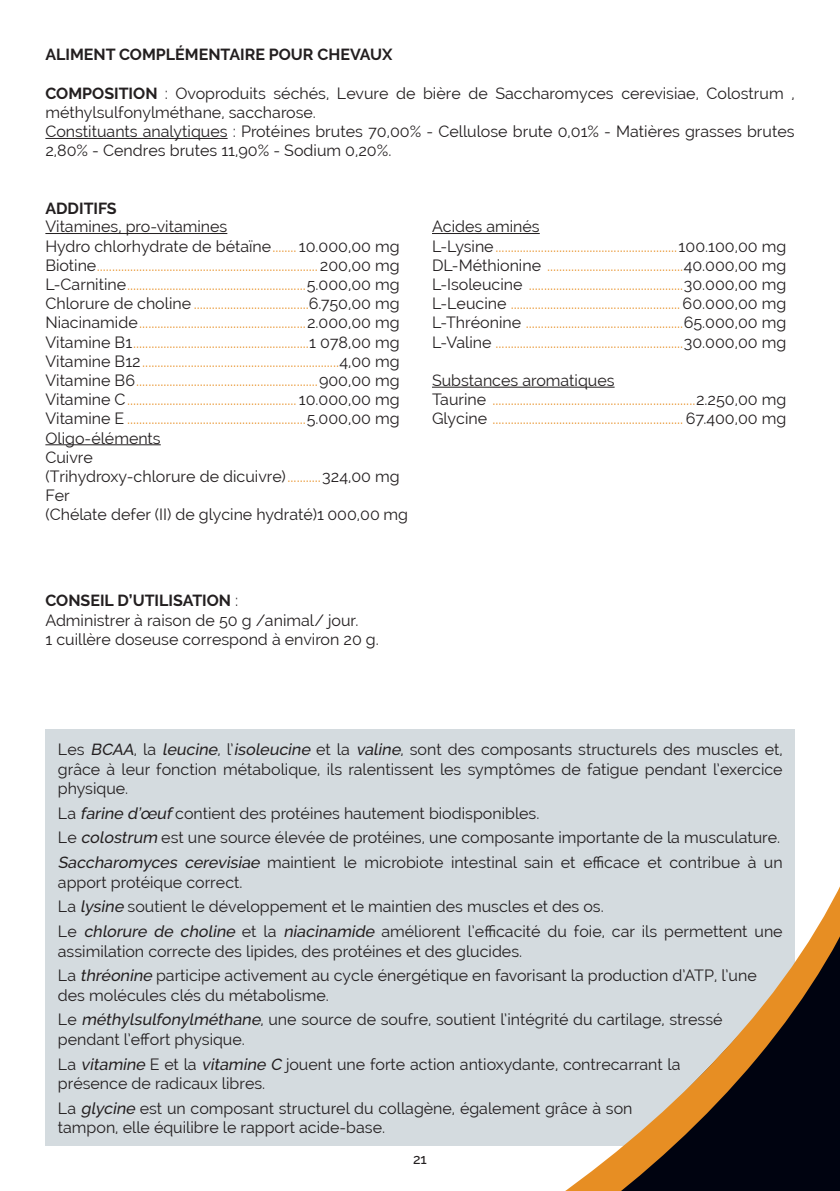
<style>
.page{position:relative;width:840px;height:1191px;background:#fff}
.page>*{position:absolute;margin:0;border:0;box-sizing:border-box;transform-origin:0 0}
.t1{font:16px/19.2px "Raleway";color:#e78e23}
.t2{font:16px/24.8px "Raleway";color:#231f20}
.t3{font:700 16px "Raleway";color:#231f20}
.t4{font:500 14px "Raleway";color:#231f20}
.s1{font-weight:700}
.s2{color:#231f20}
.s3{font-weight:500;font-style:italic}
</style>
<div class="page">
<div style="left:45px;top:729px;width:749px;height:416px;background:#d4dbdf"></div>
<hr style="left:45px;top:138px;width:182px;height:1px;background:#231f20">
<hr style="left:45px;top:233px;width:182px;height:1px;background:#231f20">
<hr style="left:45px;top:444px;width:116px;height:1px;background:#231f20">
<hr style="left:432px;top:233px;width:107px;height:1px;background:#231f20">
<hr style="left:432px;top:387px;width:182px;height:1px;background:#231f20">
<svg style="left:272px;top:729px;width:567px;height:462px"></svg>
<p class="t3" style="left:45px;top:46px;width:348px">ALIMENT COMPLÉMENTAIRE POUR CHEVAUX</p>
<p class="t2" style="left:45px;top:84px;width:750px;line-height:19.2px"><span class="s1">COMPOSITION</span> : Ovoproduits séchés, Levure de bière de Saccharomyces cerevisiae, Colostrum , méthylsulfonylméthane, saccharose.<br>Constituants analytiques : Protéines brutes 70,00% - Cellulose brute 0,01% - Matières grasses brutes 2,80% - Cendres brutes 11,90% - Sodium 0,20%.</p>
<p class="t3" style="left:45px;top:199px;width:73px">ADDITIFS</p>
<p class="t1" style="left:45px;top:217px;width:364px"><span class="s2">Vitamines, pro-vitamines<br>Hydro chlorhydrate de bétaïne</span>........ <span class="s2">10.000,00 mg Biotine</span>.........................................................................<span class="s2">200,00 mg L-Carnitine</span>...........................................................<span class="s2">5.000,00 mg Chlorure de choline</span> ......................................<span class="s2">6.750,00 mg Niacinamide</span>.......................................................<span class="s2">2.000,00 mg Vitamine B1</span>..........................................................<span class="s2">1 078,00 mg Vitamine B12</span>.................................................................<span class="s2">4,00 mg Vitamine B6</span>............................................................<span class="s2">900,00 mg Vitamine C</span>........................................................ <span class="s2">10.000,00 mg Vitamine E</span> ...........................................................<span class="s2">5.000,00 mg Oligo-éléments<br>Cuivre<br>(Trihydroxy-chlorure de dicuivre)</span>...........<span class="s2">324,00 mg Fer<br>(Chélate defer (II) de glycine hydraté)1 000,00 mg</span></p>
<p class="t1" style="left:432px;top:217px;width:355px"><span class="s2">Acides aminés L-Lysine</span>............................................................<span class="s2">100.100,00 mg DL-Méthionine</span> .............................................<span class="s2">40.000,00 mg L-Isoleucine</span> ...................................................<span class="s2">30.000,00 mg L-Leucine</span> ........................................................<span class="s2">60.000,00 mg L-Thréonine</span> ....................................................<span class="s2">65.000,00 mg L-Valine</span> ..............................................................<span class="s2">30.000,00 mg</span></p>
<p class="t1" style="left:432px;top:371px;width:356px"><span class="s2">Substances aromatiques<br>Taurine</span> ...................................................................<span class="s2">2.250,00 mg<br>Glycine</span> ............................................................... <span class="s2">67.400,00 mg</span></p>
<p class="t2" style="left:45px;top:591px;width:335px;line-height:19.2px"><span class="s1">CONSEIL D’UTILISATION</span> :<br>Administrer à raison de 50 g /animal/ jour.<br>1 cuillère doseuse correspond à environ 20 g.</p>
<p class="t2" style="left:58px;top:740px;width:726px;line-height:19.2px;text-align:justify">Les <span class="s3">BCAA</span>, la <span class="s3">leucine</span>, l’<span class="s3">isoleucine</span> et la <span class="s3">valine</span>, sont des composants structurels des muscles et, grâce à leur fonction métabolique, ils ralentissent les symptômes de fatigue pendant l’exercice physique.</p>
<p class="t2" style="left:58px;top:800px;width:726px">La <span class="s3">farine d’œuf</span> contient des protéines hautement biodisponibles.<br>Le <span class="s3">colostrum</span> est une source élevée de protéines, une composante importante de la musculature.<br><span class="s3">Saccharomyces cerevisiae</span> maintient le microbiote intestinal sain et efficace et contribue à un</p>
<p class="t2" style="left:58px;top:869px;width:726px">apport protéique correct.<br>La <span class="s3">lysine</span> soutient le développement et le maintien des muscles et des os.<br>Le <span class="s3">chlorure de choline</span> et la <span class="s3">niacinamide</span> améliorent l’efficacité du foie, car ils permettent une</p>
<p class="t2" style="left:58px;top:938px;width:700px">assimilation correcte des lipides, des protéines et des glucides.<br>La <span class="s3">thréonine</span> participe activement au cycle énergétique en favorisant la production d’ATP, l’une</p>
<p class="t2" style="left:58px;top:982px;width:666px">des molécules clés du métabolisme.<br>Le <span class="s3">méthylsulfonylméthane</span>, une source de soufre, soutient l’intégrité du cartilage, stressé</p>
<p class="t2" style="left:58px;top:1026px;width:623px">pendant l’effort physique.<br>La <span class="s3">vitamine</span> E et la <span class="s3">vitamine C</span> jouent une forte action antioxydante, contrecarrant la</p>
<p class="t2" style="left:58px;top:1070px;width:575px">présence de radicaux libres.<br>La <span class="s3">glycine</span> est un composant structurel du collagène, également grâce à son</p>
<p class="t2" style="left:58px;top:1114px;width:328px">tampon, elle équilibre le rapport acide-base.</p>
<p class="t4" style="left:413px;top:1151px;width:15px">21</p>
</div>
